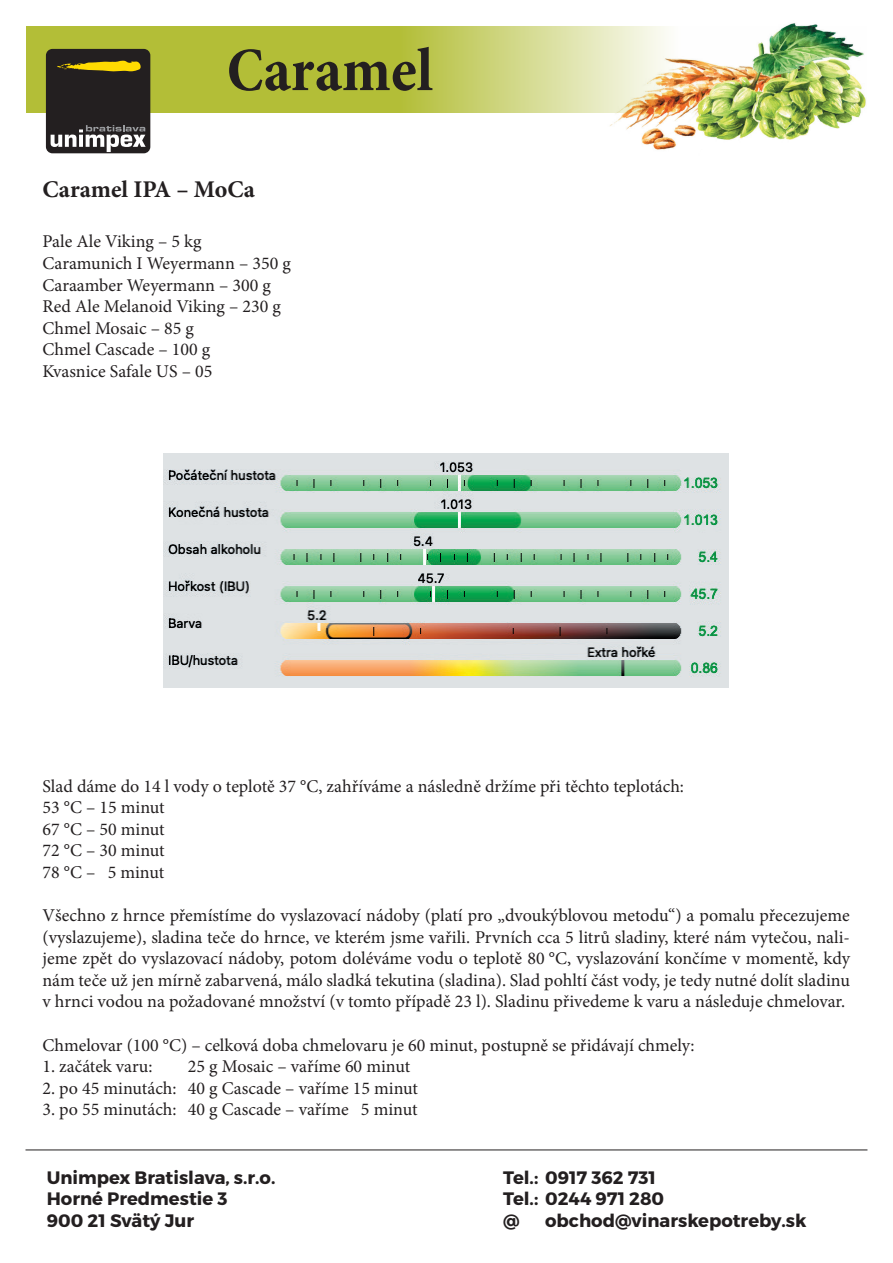
<style>
.page{position:relative;width:893px;height:1263px;background:#fff}
.page>*{position:absolute;margin:0;border:0;box-sizing:border-box;transform-origin:0 0}
.t1{font:700 condensed 62.55px "Minion Pro";color:#231f20}
.t2{font:700 24px "Minion Pro";color:#231f20}
.t3{font:18px/21.6px "Minion Pro";color:#231f20}
.t4{font:700 18px/21.6px "Montserrat";color:#231f20}
</style>
<div class="page">
<svg style="left:26px;top:26px;width:578px;height:87px;background:#bdc754"></svg>
<div style="left:46px;top:49px;width:104px;height:104px;background:#231f20;border-radius:7px"></div>
<svg style="left:57px;top:61px;width:84px;height:10px"></svg>
<svg style="left:51px;top:125px;width:95px;height:27px"></svg>
<img style="left:604px;top:23px;width:262px;height:127px">
<hr style="left:26px;top:1149px;width:841px;height:1px;background:#231f20">
<img style="left:164px;top:454px;width:565px;height:234px">
<h1 class="t1" style="left:227px;top:27px;width:208px">Caramel</h1>
<h2 class="t2" style="left:42px;top:172px;width:214px">Caramel IPA – MoCa</h2>
<p class="t3" style="left:42px;top:231px;width:250px">Pale Ale Viking – 5 kg<br>Caramunich I Weyermann – 350 g<br>Caraamber Weyermann – 300 g<br>Red Ale Melanoid Viking – 230 g<br>Chmel Mosaic – 85 g<br>Chmel Cascade – 100 g<br>Kvasnice Safale US – 05</p>
<p class="t3" style="left:42px;top:775px;width:643px">Slad dáme do 14 l vody o teplotě 37 °C, zahříváme a následně držíme při těchto teplotách:<br>53 °C – 15 minut<br>67 °C – 50 minut<br>72 °C – 30 minut<br>78 °C – 5 minut</p>
<p class="t3" style="left:42px;top:905px;width:809px;text-align:justify">Všechno z hrnce přemístíme do vyslazovací nádoby (platí pro „dvoukýblovou metodu“) a pomalu přecezujeme (vyslazujeme), sladina teče do hrnce, ve kterém jsme vařili. Prvních cca 5 litrů sladiny, které nám vytečou, nali&shy;jeme zpět do vyslazovací nádoby, potom doléváme vodu o teplotě 80 °C, vyslazování končíme v momentě, kdy nám teče už jen mírně zabarvená, málo sladká tekutina (sladina). Slad pohltí část vody, je tedy nutné dolít sladinu v hrnci vodou na požadované množství (v tomto případě 23 l). Sladinu přivedeme k varu a následuje chmelovar.</p>
<p class="t3" style="left:42px;top:1034px;width:654px">Chmelovar (100 °C) – celková doba chmelovaru je 60 minut, postupně se přidávají chmely:</p>
<p class="t3" style="left:42px;top:1056px;width:112px">1. začátek varu:</p>
<p class="t3" style="left:188px;top:1056px;width:224px">25 g Mosaic – vaříme 60 minut</p>
<p class="t3" style="left:42px;top:1077px;width:377px">2. po 45 minutách: 40 g Cascade – vaříme 15 minut</p>
<p class="t3" style="left:42px;top:1099px;width:377px">3. po 55 minutách: 40 g Cascade – vaříme 5 minut</p>
<p class="t4" style="left:47px;top:1167px;width:230px">Unimpex Bratislava, s.r.o.<br>Horné Predmestie 3<br>900 21 Svätý Jur</p>
<p class="t4" style="left:503px;top:1167px;width:163px">Tel.: 0917 362 731<br>Tel.: 0244 971 280 @</p>
<p class="t4" style="left:545px;top:1210px;width:263px">obchod@vinarskepotreby.sk</p>
</div>
